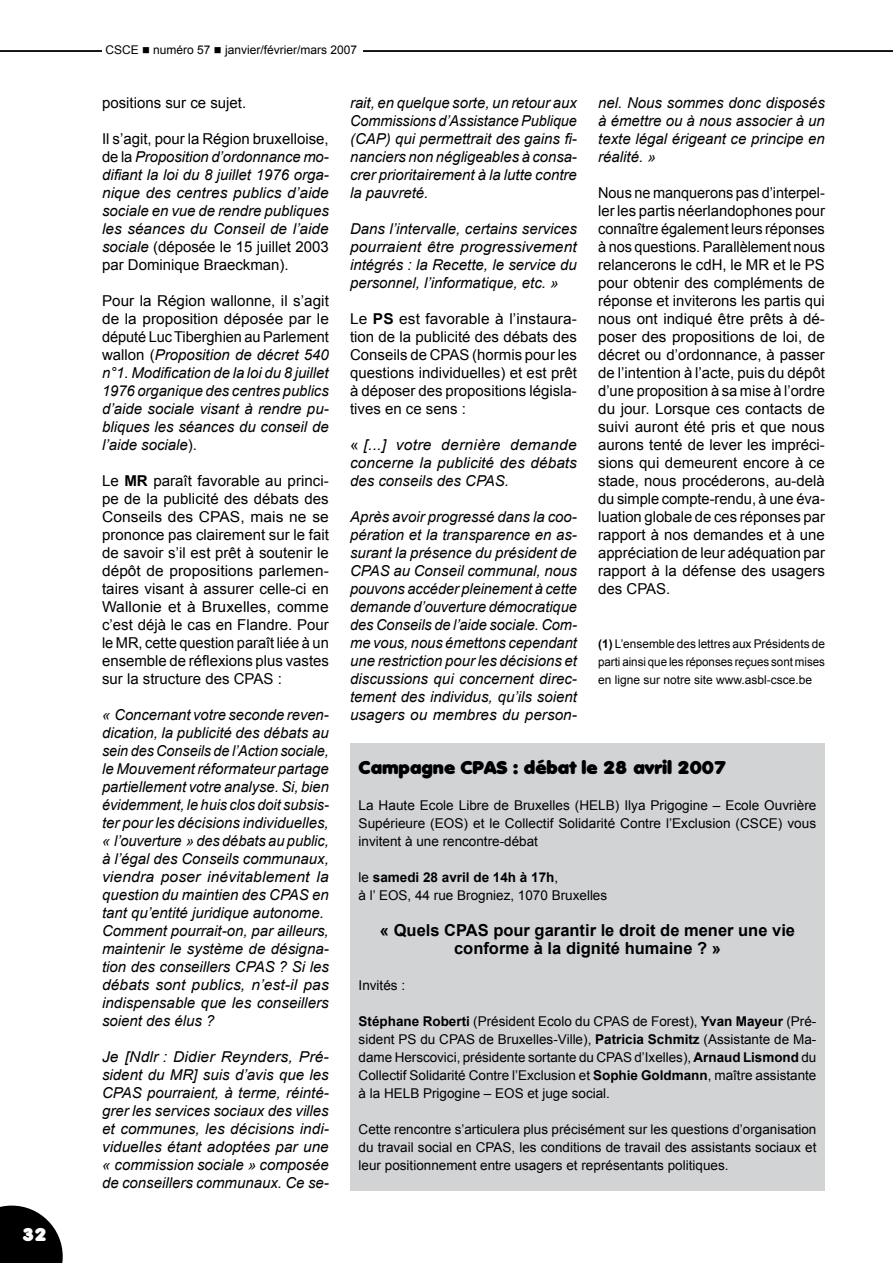
<style>
.page{position:relative;width:893px;height:1263px;background:#fff}
.page>*{position:absolute;margin:0;border:0;box-sizing:border-box;transform-origin:0 0}
.t1{font:18px "Debussy";color:#000}
.t2{font:18px "Debussy";color:#fff}
.t3{font:700 16.5px/18px "Arial";color:#000;text-align:center}
.t4{font:italic 15px/18px "Arial";color:#000;text-align:justify}
.t5{font:15px/18px "Arial";color:#000;text-align:justify}
.t6{font:italic 15px/18px "Arial";color:#000;text-align:justify;scale:1.04 1}
.t7{font:13.5px/18px "Arial";color:#000;text-align:justify}
.t8{font:12px/18px "Arial";color:#000;text-align:justify}
.s1{font-style:normal}
.s2{font-weight:700}
</style>
<div class="page">
<svg style="left:0;top:1205px;width:63px;height:58px"></svg>
<hr style="left:0;top:50px;width:893px;height:2px;background:#000">
<div style="left:102px;top:46px;width:261px;height:16px;background:#fff"></div>
<div style="left:350px;top:743px;width:475px;height:448px;background:#d1d3d4"></div>
<p class="t2" style="left:22px;top:1225px;width:26px">32</p>
<p class="t8" style="left:105px;top:41px;width:253px">CSCE ■ numéro 57 ■ janvier/février/mars 2007</p>
<p class="t5" style="left:102px;top:94px;width:146px">positions sur ce sujet.</p>
<p class="t4" style="left:102px;top:130px;width:228px"><span class="s1">Il s’agit, pour la Région bruxelloise, de la</span> Proposition d’ordonnance mo&shy;difiant la loi du 8 juillet 1976 orga&shy;nique des centres publics d’aide sociale en vue de rendre publiques les séances du Conseil de l’aide sociale <span class="s1">(déposée le 15 juillet 2003 par Dominique Braeckman).</span></p>
<p class="t4" style="left:102px;top:292px;width:228px"><span class="s1">Pour la Région wallonne, il s’agit de la proposition déposée par le député Luc Tiberghien au Parlement wallon (</span>Proposition de décret 540 n°1. Modification de la loi du 8 juillet 1976 organique des centres publics d’aide sociale visant à rendre pu&shy;bliques les séances du conseil de l’aide sociale<span class="s1">).</span></p>
<p class="t5" style="left:102px;top:472px;width:228px">Le <span class="s2">MR</span> paraît favorable au princi&shy;pe de la publicité des débats des Conseils des CPAS, mais ne se prononce pas clairement sur le fait de savoir s’il est prêt à soutenir le dépôt de propositions parlemen&shy;taires visant à assurer celle-ci en Wallonie et à Bruxelles, comme c’est déjà le cas en Flandre. Pour le MR, cette question paraît liée à un ensemble de réflexions plus vastes sur la structure des CPAS :</p>
<p class="t4" style="left:102px;top:706px;width:228px;text-align:left">« Concernant votre seconde reven&shy;dication, la publicité des débats au sein des Conseils de l’Action sociale, le Mouvement réformateur partage partiellement votre analyse. Si, bien évidemment, le huis clos doit subsis&shy;ter pour les décisions individuelles, « l’ouverture » des débats au public, à l’égal des Conseils communaux, viendra poser inévitablement la question du maintien des CPAS en tant qu’entité juridique autonome.<br>Comment pourrait-on, par ailleurs, maintenir le système de désigna&shy;tion des conseillers CPAS ? Si les débats sont publics, n’est-il pas indispensable que les conseillers soient des élus ?</p>
<p class="t6" style="left:102px;top:1048px;width:220px">Je [Ndlr : Didier Reynders, Pré&shy;sident du MR] suis d’avis que les CPAS pourraient, à terme, réinté&shy;grer les services sociaux des villes et communes, les décisions indi&shy;viduelles étant adoptées par une « commission sociale » composée de conseillers communaux. Ce se-</p>
<p class="t4" style="left:350px;top:94px;width:228px">rait, en quelque sorte, un retour aux Commissions d’Assistance Publique (CAP) qui permettrait des gains fi&shy;nanciers non négligeables à consa&shy;crer prioritairement à la lutte contre la pauvreté.</p>
<p class="t4" style="left:350px;top:220px;width:228px">Dans l’intervalle, certains services pourraient être progressivement intégrés : la Recette, le service du personnel, l’informatique, etc. »</p>
<p class="t5" style="left:350px;top:310px;width:228px">Le <span class="s2">PS</span> est favorable à l’instaura&shy;tion de la publicité des débats des Conseils de CPAS (hormis pour les questions individuelles) et est prêt à déposer des propositions législa&shy;tives en ce sens :</p>
<p class="t6" style="left:350px;top:436px;width:220px"><span class="s1">«</span> [...] votre dernière demande concerne la publicité des débats des conseils des CPAS.</p>
<p class="t4" style="left:350px;top:508px;width:228px">Après avoir progressé dans la coo&shy;pération et la transparence en as&shy;surant la présence du président de CPAS au Conseil communal, nous pouvons accéder pleinement à cette demande d’ouverture démocratique des Conseils de l’aide sociale. Com&shy;me vous, nous émettons cependant une restriction pour les décisions et discussions qui concernent direc&shy;tement des individus, qu’ils soient usagers ou membres du person-</p>
<p class="t4" style="left:598px;top:94px;width:228px">nel. Nous sommes donc disposés à émettre ou à nous associer à un texte légal érigeant ce principe en réalité. »</p>
<p class="t5" style="left:598px;top:184px;width:228px">Nous ne manquerons pas d’interpel&shy;ler les partis néerlandophones pour connaître également leurs réponses à nos questions. Parallèlement nous relancerons le cdH, le MR et le PS pour obtenir des compléments de réponse et inviterons les partis qui nous ont indiqué être prêts à dé&shy;poser des propositions de loi, de décret ou d’ordonnance, à passer de l’intention à l’acte, puis du dépôt d’une proposition à sa mise à l’ordre du jour. Lorsque ces contacts de suivi auront été pris et que nous aurons tenté de lever les impréci&shy;sions qui demeurent encore à ce stade, nous procéderons, au-delà du simple compte-rendu, à une éva&shy;luation globale de ces réponses par rapport à nos demandes et à une appréciation de leur adéquation par rapport à la défense des usagers des CPAS.</p>
<p class="t8" style="left:598px;top:635px;width:228px"><span class="s2">(1)</span> L’ensemble des lettres aux Présidents de parti ainsi que les réponses reçues sont mises en ligne sur notre site www.asbl-csce.be</p>
<p class="t1" style="left:359px;top:757px;width:369px">Campagne CPAS : débat le 28 avril 2007</p>
<p class="t7" style="left:359px;top:796px;width:459px">La Haute Ecole Libre de Bruxelles (HELB) Ilya Prigogine – Ecole Ouvrière Supérieure (EOS) et le Collectif Solidarité Contre l’Exclusion (CSCE) vous invitent à une rencontre-débat</p>
<p class="t7" style="left:359px;top:868px;width:250px">le <span class="s2">samedi 28 avril de 14h à 17h</span>,<br>à l’ EOS, 44 rue Brogniez, 1070 Bruxelles</p>
<p class="t3" style="left:380px;top:922px;width:417px">« Quels CPAS pour garantir le droit de mener une vie conforme à la dignité humaine ? »</p>
<p class="t7" style="left:359px;top:976px;width:48px">Invités :</p>
<p class="t7" style="left:359px;top:1012px;width:459px"><span class="s2">Stéphane Roberti</span> (Président Ecolo du CPAS de Forest), <span class="s2">Yvan Mayeur</span> (Pré&shy;sident PS du CPAS de Bruxelles-Ville), <span class="s2">Patricia Schmitz</span> (Assistante de Ma&shy;dame Herscovici, présidente sortante du CPAS d’Ixelles), <span class="s2">Arnaud Lismond</span> du Collectif Solidarité Contre l’Exclusion et <span class="s2">Sophie Goldmann</span>, maître assistante à la HELB Prigogine – EOS et juge social.</p>
<p class="t7" style="left:359px;top:1120px;width:459px">Cette rencontre s’articulera plus précisément sur les questions d’organisation du travail social en CPAS, les conditions de travail des assistants sociaux et leur positionnement entre usagers et représentants politiques.</p>
</div>
